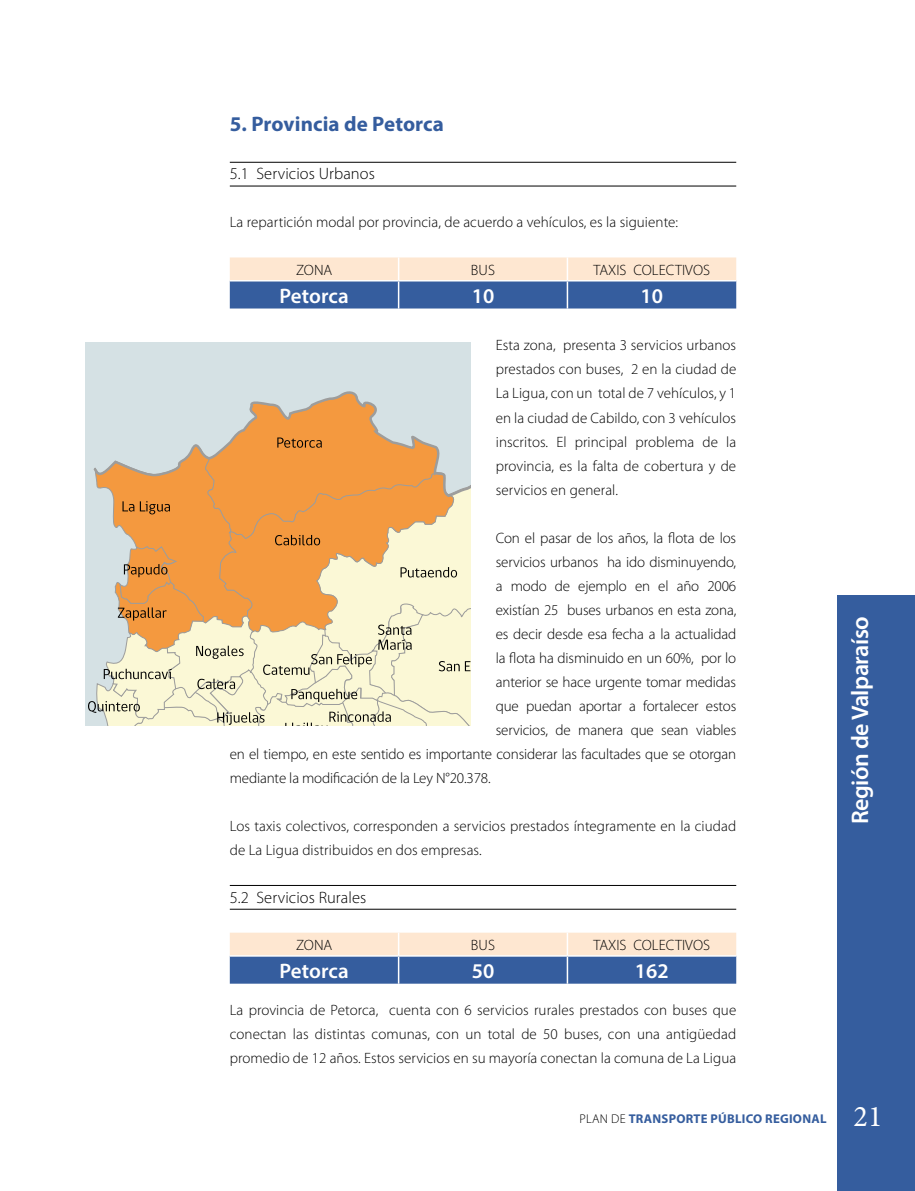
<style>
.page{position:relative;width:915px;height:1191px;background:#fff}
.page>*{position:absolute;margin:0;border:0;box-sizing:border-box;transform-origin:0 0}
.t1{font:30px "Minion Pro";color:#fff}
.t2{font:600 24px "Myriad Pro";letter-spacing:-.02em;color:#fff}
.t3{font:600 21px "Myriad Pro";letter-spacing:.005em;color:#fff}
.t4{font:700 21px "Myriad Pro";letter-spacing:.005em;color:#355d9e}
.t5{font:300 16.5px "Myriad Pro";letter-spacing:.005em;color:#000}
.t6{font:300 15px/24px "Myriad Pro";letter-spacing:-.01em;color:#000;text-align:justify}
.t7{font:700 12.75px "Myriad Pro";letter-spacing:.02em;color:#355d9e}
.s1{font-weight:300;color:#000}
</style>
<div class="page">
<div style="left:837px;top:595px;width:77px;height:596px;background:#355d9e"></div>
<div style="left:85px;top:342px;width:385px;height:383px;background:#d5e1e4"></div>
<svg style="left:88px;top:391px;width:382px;height:334px"></svg>
<hr style="left:230px;top:162px;width:506px;height:1px;background:#000">
<hr style="left:230px;top:186px;width:506px;height:1px;background:#000">
<svg style="left:230px;top:257px;width:506px;height:51px;background:#95a0b8"></svg>
<hr style="left:567px;top:280px;width:169px;height:1px;background:#fff">
<hr style="left:566px;top:281px;width:2px;height:27px;background:#fff">
<hr style="left:230px;top:885px;width:506px;height:1px;background:#000">
<hr style="left:230px;top:909px;width:506px;height:1px;background:#000">
<svg style="left:230px;top:932px;width:506px;height:51px;background:#96a0b8"></svg>
<hr style="left:567px;top:955px;width:169px;height:1px;background:#fff">
<hr style="left:566px;top:956px;width:2px;height:27px;background:#fff">
<h3 class="t4" style="left:230px;top:111px;width:215px">5. PROVINCIA DE PETORCA</h3>
<p class="t5" style="left:230px;top:164px;width:147px">5.1 Servicios U rbanos</p>
<p class="t6" style="left:230px;top:210px;width:450px">La repartición modal por provincia, de acuerdo a vehículos, es la siguiente:</p>
<p class="t6" style="left:296px;top:258px;width:38px">ZONA</p>
<p class="t6" style="left:471px;top:258px;width:26px">BUS</p>
<p class="t6" style="left:593px;top:258px;width:118px">TAXI S COLECTIVOS</p>
<h3 class="t3" style="left:279px;top:282px;width:71px">Petorca</h3>
<h3 class="t3" style="left:471px;top:282px;width:24px">10</h3>
<h3 class="t3" style="left:640px;top:282px;width:24px">10</h3>
<p class="t6" style="left:495px;top:333px;width:242px">Esta zona, presenta 3 servicios urbanos prestados con buses, 2 en la ciudad de La Ligua, con un total de 7 vehículos, y 1 en la ciudad de Cabildo, con 3 vehículos inscritos. El principal problema de la provincia, es la falta de cobertura y de servicios en general.</p>
<p class="t6" style="left:495px;top:525px;width:242px">Con el pasar de los años, la flota de los</p>
<p class="t6" style="left:495px;top:549px;width:242px">servicios urbanos ha ido disminuyendo,</p>
<p class="t6" style="left:495px;top:573px;width:242px">a modo de ejemplo en el año 2006</p>
<p class="t6" style="left:495px;top:597px;width:242px">existían 25 buses urbanos en esta zona,</p>
<p class="t6" style="left:495px;top:621px;width:242px">es decir desde esa fecha a la actualidad</p>
<p class="t6" style="left:495px;top:645px;width:242px">la flota ha disminuido en un 60%, por lo</p>
<p class="t6" style="left:495px;top:669px;width:242px">anterior se hace urgente tomar medidas</p>
<p class="t6" style="left:495px;top:693px;width:242px">que puedan aportar a fortalecer estos</p>
<p class="t6" style="left:495px;top:717px;width:242px">servicios, de manera que sean viables</p>
<p class="t6" style="left:230px;top:741px;width:508px">en el tiempo, en este sentido es importante considerar las facultades que se otorgan</p>
<p class="t6" style="left:230px;top:765px;width:262px">mediante la modificación de la Ley N°20.378.</p>
<p class="t6" style="left:230px;top:813px;width:507px">Los taxis colectivos, corresponden a servicios prestados íntegramente en la ciudad de La Ligua distribuidos en dos empresas.</p>
<p class="t5" style="left:230px;top:887px;width:138px">5.2 Servicios Rurales</p>
<p class="t6" style="left:296px;top:932px;width:38px">ZONA</p>
<p class="t6" style="left:471px;top:932px;width:26px">BUS</p>
<p class="t6" style="left:593px;top:932px;width:118px">TAXI S COLECTIVOS</p>
<h3 class="t3" style="left:279px;top:957px;width:71px">Petorca</h3>
<h3 class="t3" style="left:471px;top:957px;width:24px">50</h3>
<h3 class="t3" style="left:634px;top:957px;width:35px">162</h3>
<p class="t6" style="left:230px;top:998px;width:508px">La provincia de Petorca, cuenta con 6 servicios rurales prestados con buses que conectan las distintas comunas, con un total de 50 buses, con una antigüedad promedio de 12 años. Estos servicios en su mayoría conectan la comuna de La Ligua</p>
<h2 class="t2" style="left:844px;top:824px;width:209px;rotate:-90deg">Región de Valparaíso</h2>
<p class="t7" style="left:579px;top:1110px;width:248px"><span class="s1">PLAN DE</span> TRANSPORTE PÚBLICO REGIONAL</p>
<h1 class="t1" style="left:853px;top:1096px;width:30px">21</h1>
</div>
